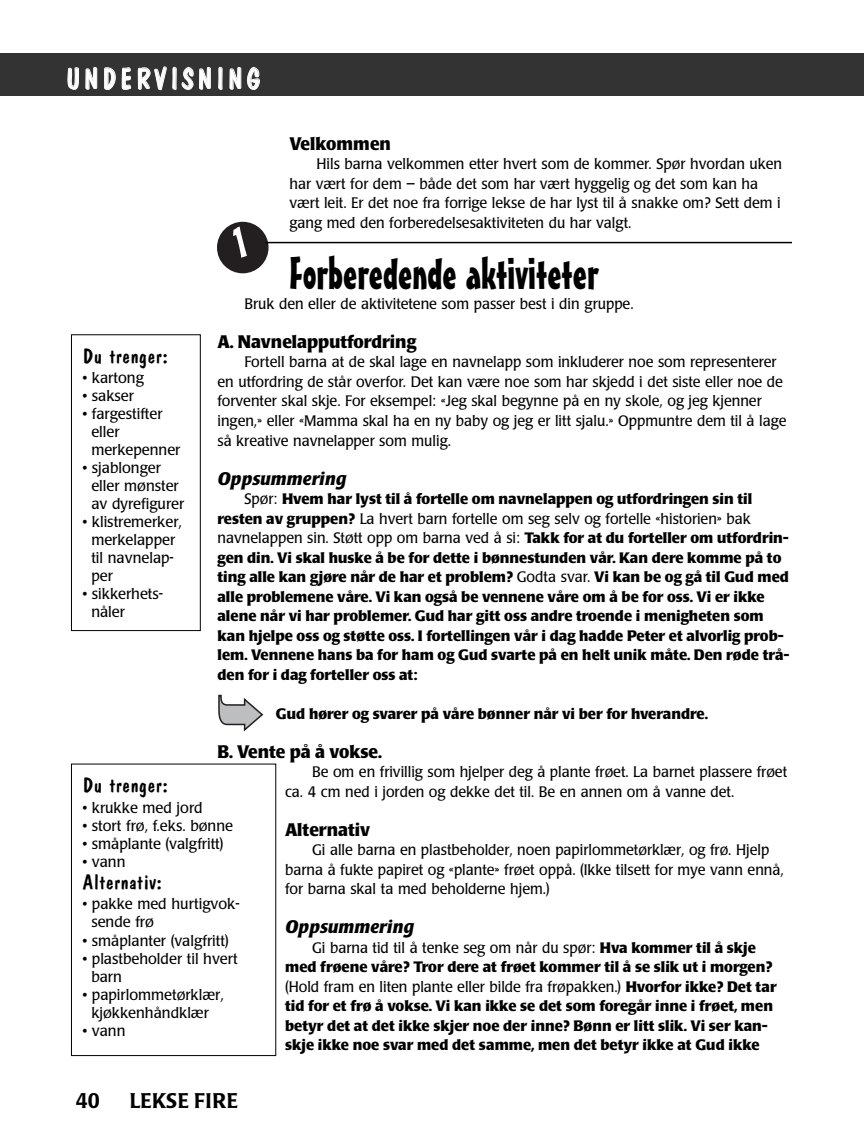
<style>
.page{position:relative;width:864px;height:1148px;background:#fff}
.page>*{position:absolute;margin:0;border:0;box-sizing:border-box;transform-origin:0 0}
.t1{font:45px "Mister Earl BT";color:#000}
.t2{font:30px "Dom Casual";letter-spacing:.1em;color:#fff;scale:.95 1}
.t3{font:21px "Dom Casual";color:#000;scale:1.05 1}
.t4{font:500 21px "Poppl Laudatio";letter-spacing:.02em;color:#000;scale:.95 1}
.t5{font:700 18px "Poppl Laudatio";color:#000;scale:.95 1}
.t6{font:italic 700 18px "Poppl Laudatio";color:#000}
.t7{font:700 15px/19.5px "Poppl Laudatio";color:#000}
.t8{font:15px/19.5px "Poppl Laudatio";color:#000;scale:.95 1}
.t9{font:15px/18px "Poppl Laudatio";color:#000}
.s1{font-weight:400}
</style>
<div class="page">
<hr style="left:266px;top:242px;width:526px;height:1px;background:#000">
<div style="left:0;top:53px;width:864px;height:43px;background:#333"></div>
<div style="left:71px;top:334px;width:130px;height:297px;border:1px solid #000"></div>
<svg style="left:218px;top:694px;width:45px;height:37px"></svg>
<svg style="left:217px;top:222px;width:52px;height:51px"></svg>
<h2 class="t2" style="left:65px;top:66px;width:207px">UNDERVISNING</h2>
<p class="t5" style="left:290px;top:136px;width:108px">Velkommen</p>
<p class="t8" style="left:289px;top:156px;width:520px;text-indent:27px">Hils barna velkommen etter hvert som de kommer. Spør hvordan uken har vært for dem – både det som har vært hyggelig og det som kan ha vært leit. Er det noe fra forrige lekse de har lyst til å snakke om? Sett dem i gang med den forberedelsesaktiviteten du har valgt.</p>
<h1 class="t1" style="left:290px;top:257px;width:311px">Forberedende aktiviteter</h1>
<p class="t8" style="left:244px;top:295px;width:411px">Bruk den eller de aktivitetene som passer best i din gruppe.</p>
<p class="t5" style="left:218px;top:334px;width:211px">A. Navnelapputfordring</p>
<p class="t8" style="left:217px;top:354px;width:600px;text-indent:27px">Fortell barna at de skal lage en navnelapp som inkluderer noe som representerer en utfordring de står overfor. Det kan være noe som har skjedd i det siste eller noe de forventer skal skje. For eksempel: «Jeg skal begynne på en ny skole, og jeg kjenner ingen,» eller «Mamma skal ha en ny baby og jeg er litt sjalu.» Oppmuntre dem til å lage så kreative navnelapper som mulig.</p>
<p class="t6" style="left:218px;top:471px;width:130px">Oppsummering</p>
<p class="t7" style="left:217px;top:490px;width:574px;text-indent:27px"><span class="s1">Spør:</span> Hvem har lyst til å fortelle om navnelappen og utfordringen sin til resten av gruppen? <span class="s1">La hvert barn fortelle om seg selv og fortelle «historien» bak navnelappen sin. Støtt opp om barna ved å si:</span> Takk for at du forteller om utfordrin&shy;gen din. Vi skal huske å be for dette i bønnestunden vår. Kan dere komme på to ting alle kan gjøre når de har et problem? <span class="s1">Godta svar.</span> Vi kan be og gå til Gud med alle problemene våre. Vi kan også be vennene våre om å be for oss. Vi er ikke alene når vi har problemer. Gud har gitt oss andre troende i menigheten som kan hjelpe oss og støtte oss. I fortellingen vår i dag hadde Peter et alvorlig prob&shy;lem. Vennene hans ba for ham og Gud svarte på en helt unik måte. Den røde trå&shy;den for i dag forteller oss at:</p>
<p class="t7" style="left:276px;top:705px;width:433px">Gud hører og svarer på våre bønner når vi ber for hverandre.</p>
<p class="t5" style="left:218px;top:744px;width:174px">B. Vente på å vokse.</p>
<p class="t8" style="left:285px;top:763px;width:530px;text-indent:27px">Be om en frivillig som hjelper deg å plante frøet. La barnet plassere frøet ca. 4 cm ned i jorden og dekke det til. Be en annen om å vanne det.</p>
<p class="t5" style="left:285px;top:822px;width:91px">Alternativ</p>
<p class="t8" style="left:285px;top:841px;width:526px;text-indent:27px">Gi alle barna en plastbeholder, noen papirlommetørklær, og frø. Hjelp barna å fukte papiret og «plante» frøet oppå. (Ikke tilsett for mye vann ennå, for barna skal ta med beholderne hjem.)</p>
<p class="t6" style="left:285px;top:919px;width:130px">Oppsummering</p>
<p class="t7" style="left:285px;top:939px;width:493px;text-indent:27px"><span class="s1">Gi barna tid til å tenke seg om når du spør:</span> Hva kommer til å skje med frøene våre? Tror dere at frøet kommer til å se slik ut i morgen? <span class="s1">(Hold fram en liten plante eller bilde fra frøpakken.)</span> Hvorfor ikke? Det tar tid for et frø å vokse. Vi kan ikke se det som foregår inne i frøet, men betyr det at det ikke skjer noe der inne? Bønn er litt slik. Vi ser kan&shy;skje ikke noe svar med det samme, men det betyr ikke at Gud ikke</p>
<h3 class="t3" style="left:82px;top:347px;width:83px">Du trenger:</h3>
<p class="t9" style="left:82px;top:370px;width:63px">• kartong</p>
<p class="t9" style="left:82px;top:388px;width:53px">• sakser</p>
<p class="t9" style="left:91px;top:406px;width:91px;text-indent:-9px">• fargestifter eller merkepenner</p>
<p class="t9" style="left:91px;top:460px;width:94px;text-indent:-9px">• sjablonger eller mønster av dyrefigurer</p>
<p class="t9" style="left:91px;top:514px;width:92px;text-indent:-9px">• klistremerker, merkelapper til navnelap&shy;per</p>
<p class="t9" style="left:91px;top:586px;width:73px;text-indent:-9px">• sikkerhets&shy;nåler</p>
<h3 class="t3" style="left:82px;top:776px;width:83px">Du trenger:</h3>
<p class="t9" style="left:82px;top:800px;width:122px">• krukke med jord</p>
<p class="t9" style="left:82px;top:818px;width:152px">• stort frø, f.eks. bønne</p>
<p class="t9" style="left:82px;top:836px;width:143px">• småplante (valgfritt)</p>
<p class="t9" style="left:82px;top:854px;width:45px">• vann</p>
<h3 class="t3" style="left:82px;top:873px;width:78px">Alternativ:</h3>
<p class="t9" style="left:91px;top:896px;width:150px;text-indent:-9px">• pakke med hurtigvok&shy;sende frø</p>
<p class="t9" style="left:82px;top:932px;width:148px">• småplanter (valgfritt)</p>
<p class="t9" style="left:91px;top:950px;width:148px;text-indent:-9px">• plastbeholder til hvert barn</p>
<p class="t9" style="left:82px;top:986px;width:143px;text-align:center">• papirlommetørklær, kjøkkenhåndklær</p>
<p class="t9" style="left:82px;top:1022px;width:45px">• vann</p>
<h3 class="t4" style="left:76px;top:1091px;width:27px">40</h3>
<h3 class="t4" style="left:130px;top:1091px;width:116px">LEKSE FIRE</h3>
</div>
